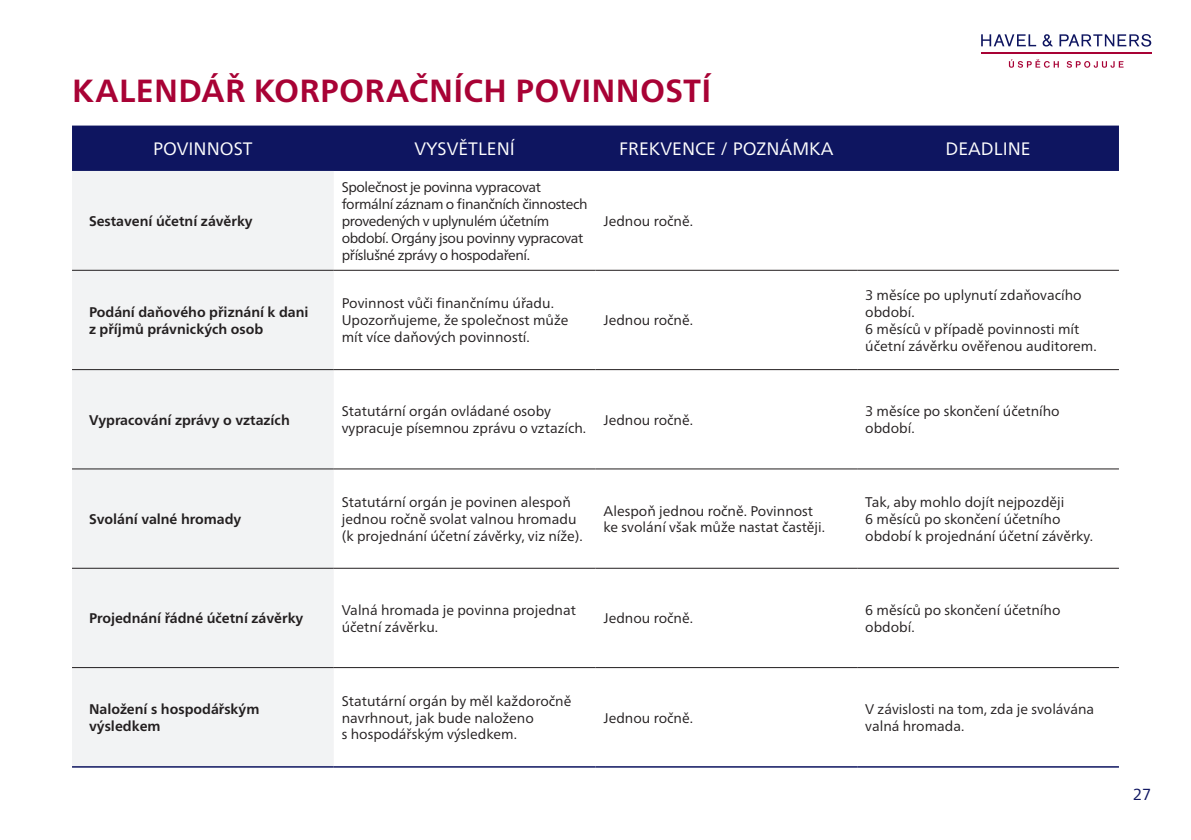
<style>
.page{position:relative;width:1191px;height:840px;background:#fff}
.page>*{position:absolute;margin:0;border:0;box-sizing:border-box;transform-origin:0 0}
.t1{font:700 32px "Frutiger Neue LTW1 G";letter-spacing:.01em;color:#a80235}
.t2{font:18px "Frutiger Neue LTW1 G";color:#fff}
.t3{font:16px "Frutiger Neue LTW1 G";color:#0e1560}
.t4{font:14px/16.8px "Frutiger Neue LTW1 G";color:#231f20}
.t5{font:700 14px/16.8px "Frutiger Neue LTW1 G";color:#231f20}
.t6{font:14px/16.8px "Frutiger Neue LTW1 G";letter-spacing:-.03em;color:#231f20}
</style>
<div class="page">
<svg style="left:1009px;top:59px;width:114px;height:9px"></svg>
<hr style="left:981px;top:52px;width:170px;height:1px;background:#a80235">
<svg style="left:1059px;top:34px;width:92px;height:13px"></svg>
<svg style="left:981px;top:34px;width:55px;height:12px"></svg>
<svg style="left:1042px;top:34px;width:11px;height:12px"></svg>
<div style="left:72px;top:125px;width:1047px;height:46px;background:#0e1560"></div>
<div style="left:72px;top:171px;width:262px;height:594px;background:#f2f3f4"></div>
<hr style="left:72px;top:270px;width:262px;height:1px;background:#231f20">
<hr style="left:334px;top:270px;width:261px;height:1px;background:#231f20">
<hr style="left:595px;top:270px;width:262px;height:1px;background:#231f20">
<hr style="left:857px;top:270px;width:262px;height:1px;background:#231f20">
<hr style="left:72px;top:369px;width:262px;height:1px;background:#231f20">
<hr style="left:334px;top:369px;width:261px;height:1px;background:#231f20">
<hr style="left:595px;top:369px;width:262px;height:1px;background:#231f20">
<hr style="left:857px;top:369px;width:262px;height:1px;background:#231f20">
<hr style="left:72px;top:468px;width:262px;height:1px;background:#231f20">
<hr style="left:334px;top:468px;width:261px;height:1px;background:#231f20">
<hr style="left:595px;top:468px;width:262px;height:1px;background:#231f20">
<hr style="left:857px;top:468px;width:262px;height:1px;background:#231f20">
<hr style="left:72px;top:567px;width:262px;height:1px;background:#231f20">
<hr style="left:334px;top:567px;width:261px;height:1px;background:#231f20">
<hr style="left:595px;top:567px;width:262px;height:1px;background:#231f20">
<hr style="left:857px;top:567px;width:262px;height:1px;background:#231f20">
<hr style="left:72px;top:667px;width:262px;height:1px;background:#231f20">
<hr style="left:334px;top:667px;width:261px;height:1px;background:#231f20">
<hr style="left:595px;top:667px;width:262px;height:1px;background:#231f20">
<hr style="left:857px;top:667px;width:262px;height:1px;background:#231f20">
<hr style="left:72px;top:765px;width:262px;height:2px;background:#0e1560">
<hr style="left:334px;top:765px;width:261px;height:2px;background:#0e1560">
<hr style="left:595px;top:765px;width:262px;height:2px;background:#0e1560">
<hr style="left:857px;top:765px;width:262px;height:2px;background:#0e1560">
<p class="t1" style="left:72px;top:68px;width:641px">KALENDÁŘ KORPORAČNÍCH POVINNOSTÍ</p>
<p class="t2" style="left:153px;top:135px;width:101px">POVINNOST</p>
<p class="t2" style="left:414px;top:135px;width:102px">VYSVĚTLENÍ</p>
<p class="t2" style="left:619px;top:135px;width:216px">FREKVENCE / POZNÁMKA</p>
<p class="t2" style="left:945px;top:135px;width:87px">DEADLINE</p>
<p class="t5" style="left:89px;top:211px;width:165px">Sestavení účetní závěrky</p>
<p class="t6" style="left:342px;top:178px;width:247px">Společnost je povinna vypracovat formální záznam o finančních činnostech provedených v uplynulém účetním období. Orgány jsou povinny vypracovat příslušné zprávy o hospodaření.</p>
<p class="t5" style="left:89px;top:302px;width:221px">Podání daňového přiznání k dani z příjmů právnických osob</p>
<p class="t4" style="left:342px;top:294px;width:228px">Povinnost vůči finančnímu úřadu.<br>Upozorňujeme, že společnost může mít více daňových povinností.</p>
<p class="t4" style="left:603px;top:211px;width:91px">Jednou ročně.</p>
<p class="t4" style="left:603px;top:311px;width:91px">Jednou ročně.</p>
<p class="t4" style="left:865px;top:285px;width:218px">3 měsíce po uplynutí zdaňovacího období.</p>
<p class="t4" style="left:865px;top:319px;width:233px">6 měsíců v případě povinnosti mít účetní závěrku ověřenou auditorem.</p>
<p class="t5" style="left:89px;top:410px;width:202px">Vypracování zprávy o vztazích</p>
<p class="t4" style="left:342px;top:401px;width:246px">Statutární orgán ovládané osoby vypracuje písemnou zprávu o vztazích.</p>
<p class="t4" style="left:603px;top:410px;width:91px">Jednou ročně.</p>
<p class="t4" style="left:865px;top:401px;width:196px">3 měsíce po skončení účetního období.</p>
<p class="t5" style="left:89px;top:509px;width:154px">Svolání valné hromady</p>
<p class="t4" style="left:342px;top:492px;width:243px">Statutární orgán je povinen alespoň jednou ročně svolat valnou hromadu (k projednání účetní závěrky, viz níže).</p>
<p class="t4" style="left:603px;top:501px;width:223px">Alespoň jednou ročně. Povinnost ke svolání však může nastat častěji.</p>
<p class="t4" style="left:865px;top:492px;width:229px">Tak, aby mohlo dojít nejpozději<br>6 měsíců po skončení účetního období k projednání účetní závěrky.</p>
<p class="t5" style="left:89px;top:608px;width:216px">Projednání řádné účetní závěrky</p>
<p class="t4" style="left:342px;top:600px;width:236px">Valná hromada je povinna projednat účetní závěrku.</p>
<p class="t4" style="left:603px;top:608px;width:91px">Jednou ročně.</p>
<p class="t4" style="left:865px;top:600px;width:197px">6 měsíců po skončení účetního období.</p>
<p class="t5" style="left:89px;top:699px;width:172px">Naložení s hospodářským výsledkem</p>
<p class="t4" style="left:342px;top:691px;width:231px">Statutární orgán by měl každoročně navrhnout, jak bude naloženo<br>s hospodářským výsledkem.</p>
<p class="t4" style="left:603px;top:707px;width:91px">Jednou ročně.</p>
<p class="t4" style="left:865px;top:699px;width:231px">V závislosti na tom, zda je svolávána valná hromada.</p>
<p class="t3" style="left:1132px;top:782px;width:20px">27</p>
</div>
